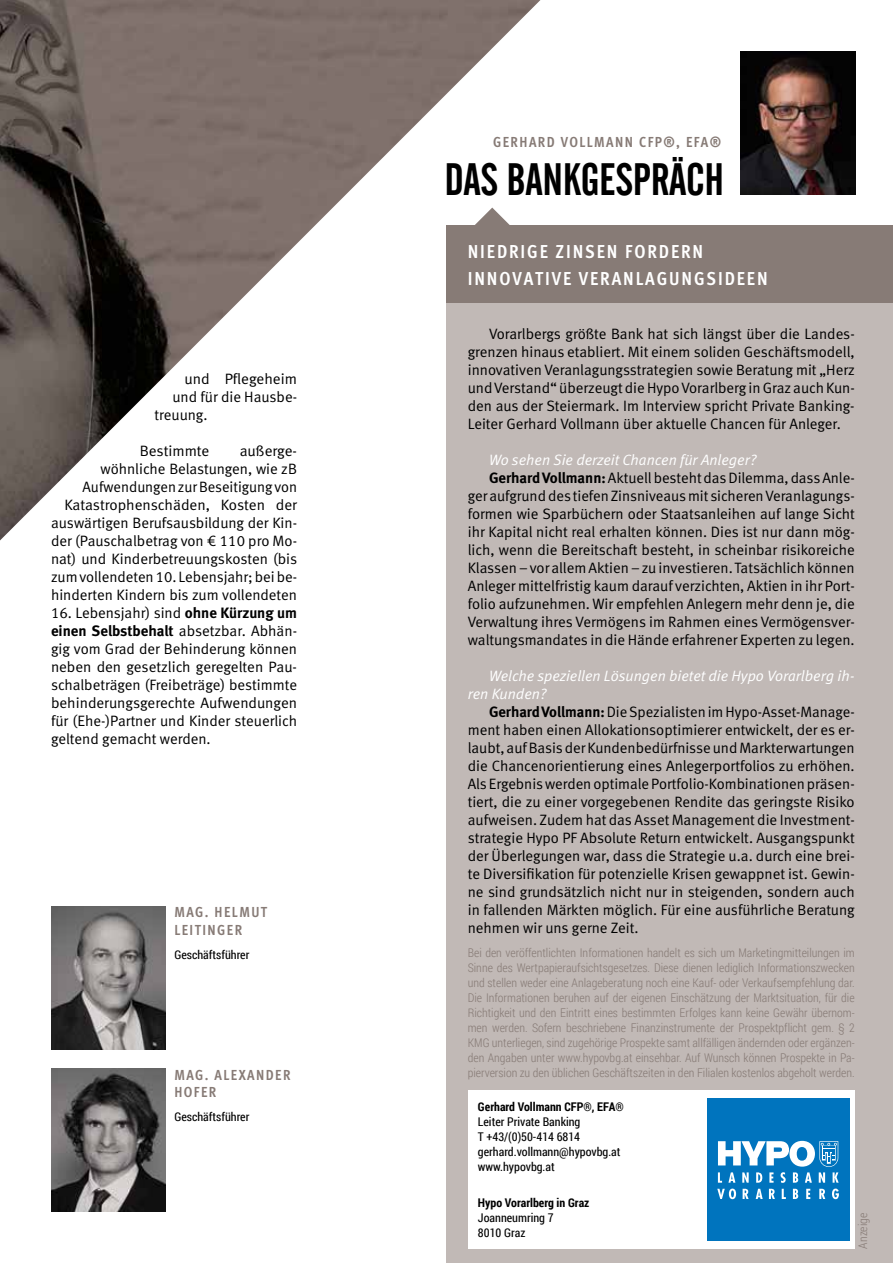
<style>
.page{position:relative;width:893px;height:1263px;background:#fff}
.page>*{position:absolute;margin:0;border:0;box-sizing:border-box;transform-origin:0 0}
.t1{font:45px "Alternate Gothic No 2 BT";letter-spacing:-.005em;color:#000}
.t2{font:700 18.75px/27px "Meta Cond";letter-spacing:.1em;color:#fff}
.t3{font:15px/18px "Meta Normal LF";color:#000;text-align:justify}
.t4{font:italic 15px/18px "Meta Normal LF";color:#fff}
.t5{font:15px "Meta Bold LF";color:#000}
.t6{font:14.55px/17.5px "Meta Cond Bold LF";letter-spacing:.1em;color:#877b76}
.t7{font:300 12px/15px "Roboto Condensed";color:#877b76;text-align:justify}
.t8{font:12px/15px "Roboto Condensed";color:#000}
.t9{font:700 12px "Roboto Condensed";color:#000}
.s1{font-family:"Meta Bold LF"}
.s2{font-family:"Meta Normal LF"}
</style>
<div class="page">
<img style="left:51px;top:1068px;width:115px;height:143px">
<img style="left:51px;top:906px;width:115px;height:143px">
<div style="left:446px;top:276px;width:447px;height:987px;background:#c1b9b6"></div>
<div style="left:446px;top:226px;width:447px;height:77px;background:#877b76"></div>
<img style="left:740px;top:51px;width:115px;height:144px">
<div style="left:468px;top:1090px;width:387px;height:158px;background:#fff"></div>
<div style="left:707px;top:1098px;width:142px;height:143px;background:#0074be"></div>
<svg style="left:717px;top:1141px;width:122px;height:58px"></svg>
<img style="left:0;top:0;width:540px;height:540px">
<p class="t3" style="left:185px;top:370px;width:114px">und Pflegeheim</p>
<p class="t3" style="left:173px;top:388px;width:126px">und für die Hausbe-</p>
<p class="t3" style="left:155px;top:406px;width:54px">treuung.</p>
<p class="t3" style="left:140px;top:442px;width:71px">Bestimmte</p>
<p class="t3" style="left:51px;top:442px;width:248px;text-align:right">außerge-<br>wöhnliche Belastungen, wie zB Aufwendungen zur Beseitigung von Katastrophenschäden, Kosten der auswärtigen Berufsausbildung der Kin&shy;der (Pauschalbetrag von € 110 pro Mo&shy;nat) und Kinderbetreuungskosten (bis zum vollendeten 10. Lebensjahr; bei be&shy;hinderten Kindern bis zum vollendeten</p>
<p class="t3" style="left:51px;top:604px;width:248px">16. Lebensjahr) sind <span class="s1">ohne Kürzung um</span></p>
<p class="t5" style="left:51px;top:622px;width:248px">einen Selbstbehalt <span class="s2">absetzbar. Abhän-</span></p>
<p class="t3" style="left:51px;top:640px;width:248px">gig vom Grad der Behinderung können neben den gesetzlich geregelten Pau&shy;schalbeträgen (Freibeträge) bestimmte behinderungsgerechte Aufwendungen für (Ehe-)Partner und Kinder steuerlich geltend gemacht werden.</p>
<p class="t6" style="left:174px;top:903px;width:94px">MAG. HELMUT<br>LEITINGER</p>
<p class="t8" style="left:174px;top:946px;width:77px">Geschäftsführer</p>
<p class="t6" style="left:174px;top:1065px;width:118px">MAG. ALEXANDER<br>HOFER</p>
<p class="t8" style="left:174px;top:1108px;width:77px">Geschäftsführer</p>
<p class="t6" style="left:493px;top:133px;width:230px">GERHARD VOLLMANN CFP®, EFA®</p>
<h1 class="t1" style="left:444px;top:154px;width:281px">DAS BANKGESPRÄCH</h1>
<p class="t2" style="left:468px;top:238px;width:301px">NIEDRIGE ZINSEN FORDERN<br>INNOVATIVE VERANLAGUNGSIDEEN</p>
<p class="t3" style="left:468px;top:325px;width:389px;text-indent:21px">Vorarlbergs größte Bank hat sich längst über die Landes&shy;grenzen hinaus etabliert. Mit einem soliden Geschäftsmodell, innovativen Veranlagungsstrategien sowie Beratung mit „Herz und Verstand“ überzeugt die Hypo Vorarlberg in Graz auch Kun&shy;den aus der Steiermark. Im Interview spricht Private Banking-Leiter Gerhard Vollmann über aktuelle Chancen für Anleger.</p>
<p class="t4" style="left:489px;top:451px;width:269px">Wo sehen Sie derzeit Chancen für Anleger?</p>
<p class="t3" style="left:489px;top:469px;width:367px"><span class="s1">Gerhard Vollmann:</span> Aktuell besteht das Dilemma, dass Anle-</p>
<p class="t3" style="left:468px;top:487px;width:388px">ger aufgrund des tiefen Zinsniveaus mit sicheren Veranlagungs-</p>
<p class="t3" style="left:468px;top:505px;width:389px">formen wie Sparbüchern oder Staatsanleihen auf lange Sicht</p>
<p class="t3" style="left:468px;top:523px;width:388px">ihr Kapital nicht real erhalten können. Dies ist nur dann mög-</p>
<p class="t3" style="left:468px;top:541px;width:388px">lich, wenn die Bereitschaft besteht, in scheinbar risikoreiche</p>
<p class="t3" style="left:468px;top:559px;width:388px">Klassen – vor allem Aktien – zu investieren. Tatsächlich können</p>
<p class="t3" style="left:468px;top:577px;width:388px">Anleger mittelfristig kaum darauf verzichten, Aktien in ihr Port-</p>
<p class="t3" style="left:468px;top:595px;width:388px">folio aufzunehmen. Wir empfehlen Anlegern mehr denn je, die</p>
<p class="t3" style="left:468px;top:613px;width:388px">Verwaltung ihres Vermögens im Rahmen eines Vermögensver-</p>
<p class="t3" style="left:468px;top:631px;width:388px">waltungsmandates in die Hände erfahrener Experten zu legen.</p>
<p class="t4" style="left:468px;top:667px;width:388px;text-indent:21px">Welche speziellen Lösungen bietet die Hypo Vorarlberg ih&shy;ren Kunden?</p>
<p class="t3" style="left:468px;top:703px;width:389px;text-indent:21px"><span class="s1">Gerhard Vollmann:</span> Die Spezialisten im Hypo-Asset-Manage&shy;ment haben einen Allokationsoptimierer entwickelt, der es er&shy;laubt, auf Basis der Kundenbedürfnisse und Markterwartungen die Chancenorientierung eines Anlegerportfolios zu erhöhen.<br>Als Ergebnis werden optimale Portfolio-Kombinationen präsen&shy;tiert, die zu einer vorgegebenen Rendite das geringste Risiko aufweisen. Zudem hat das Asset Management die Investment&shy;strategie Hypo PF Absolute Return entwickelt. Ausgangspunkt der Überlegungen war, dass die Strategie u.a. durch eine brei&shy;te Diversifikation für potenzielle Krisen gewappnet ist. Gewin&shy;ne sind grundsätzlich nicht nur in steigenden, sondern auch in fallenden Märkten möglich. Für eine ausführliche Beratung nehmen wir uns gerne Zeit.</p>
<p class="t7" style="left:468px;top:945px;width:388px">Bei den veröffentlichten Informationen handelt es sich um Marketingmitteilungen im Sinne des Wertpapieraufsichtsgesetzes. Diese dienen lediglich Informationszwecken und stellen weder eine Anlageberatung noch eine Kauf- oder Verkaufsempfehlung dar.<br>Die Informationen beruhen auf der eigenen Einschätzung der Marktsituation, für die Richtigkeit und den Eintritt eines bestimmten Erfolges kann keine Gewähr übernom&shy;men werden. Sofern beschriebene Finanzinstrumente der Prospektpflicht gem. § 2<br>KMG unterliegen, sind zugehörige Prospekte samt allfälligen ändernden oder ergänzen&shy;den Angaben unter www.hypovbg.at einsehbar. Auf Wunsch können Prospekte in Pa&shy;pierversion zu den üblichen Geschäftszeiten in den Filialen kostenlos abgeholt werden.</p>
<p class="t9" style="left:478px;top:1098px;width:147px">Gerhard Vollmann CFP®, EFA®</p>
<p class="t8" style="left:478px;top:1114px;width:144px">Leiter Private Banking<br>T +43/(0)50-414 6814 gerhard.vollmann@hypovbg.at www.hypovbg.at</p>
<p class="t9" style="left:478px;top:1195px;width:113px">Hypo Vorarlberg in Graz</p>
<p class="t8" style="left:478px;top:1210px;width:77px">Joanneumring 7<br>8010 Graz</p>
<p class="t7" style="left:855px;top:1248px;width:37px;rotate:-90deg">Anzeige</p>
</div>
